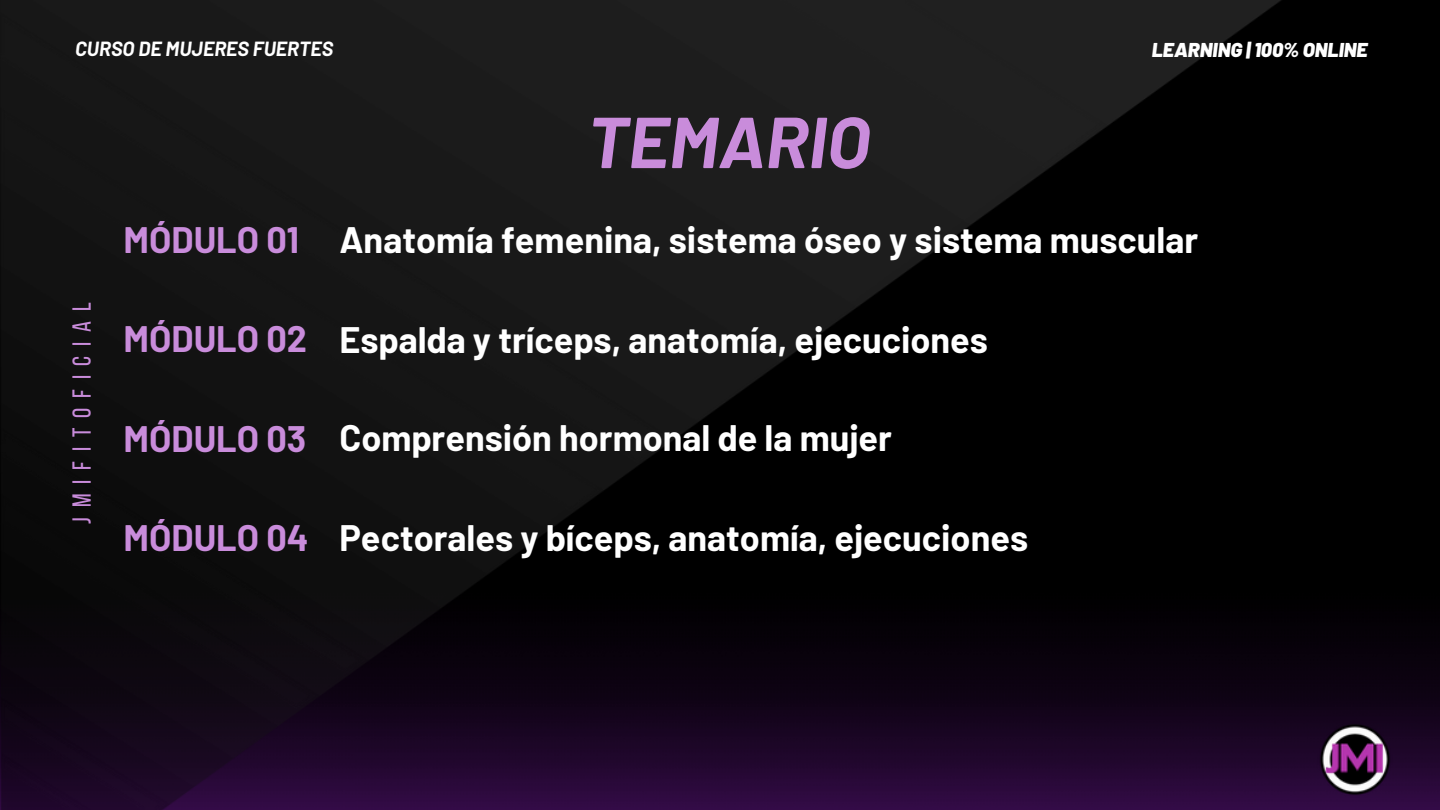
<style>
.page{position:relative;width:1440px;height:810px;background:#000}
.page>*{position:absolute;margin:0;border:0;box-sizing:border-box;transform-origin:0 0}
.t1{font:italic 700 72px "Barlow";color:#c98cdb}
.t2{font:700 36px "Barlow";color:#fff}
.t3{font:700 36px "Barlow";color:#c98cdb}
.t4{font:26px "Bebas Neue";letter-spacing:.38em;color:#c98cdb}
.t5{font:italic 700 20px "Barlow";color:#fff}
.t6{font:italic 900 20px "Barlow";color:#fff}
</style>
<div class="page">
<img style="left:1282px;top:645px;width:158px;height:165px">
<img style="left:1315px;top:720px;width:80px;height:79px">
<img style="left:0;top:0;width:1282px;height:810px">
<p class="t5" style="left:75px;top:36px;width:260px">CURSO DE MUJERES FUERTES</p>
<h4 class="t1" style="left:587px;top:96px;width:284px">TEMARIO</h4>
<h2 class="t6" style="left:1152px;top:37px;width:217px">LEARNING | 100% ONLINE</h2>
<h2 class="t4" style="left:71px;top:524px;width:223px;rotate:-90deg">jmifitoficial</h2>
<h3 class="t3" style="left:123px;top:217px;width:177px">MÓDULO 01</h3>
<h2 class="t2" style="left:339px;top:217px;width:860px">Anatomía femenina, sistema óseo y sistema muscular</h2>
<h3 class="t3" style="left:123px;top:316px;width:185px">MÓDULO 02</h3>
<h2 class="t3" style="left:123px;top:416px;width:184px">MÓDULO 03</h2>
<h3 class="t2" style="left:339px;top:317px;width:650px">Espalda y tríceps, anatomía, ejecuciones</h3>
<p class="t2" style="left:339px;top:415px;width:554px">Comprensión hormonal de la mujer</p>
<h3 class="t3" style="left:123px;top:515px;width:187px">MÓDULO 04</h3>
<p class="t2" style="left:339px;top:515px;width:690px">Pectorales y bíceps, anatomía, ejecuciones</p>
</div>
